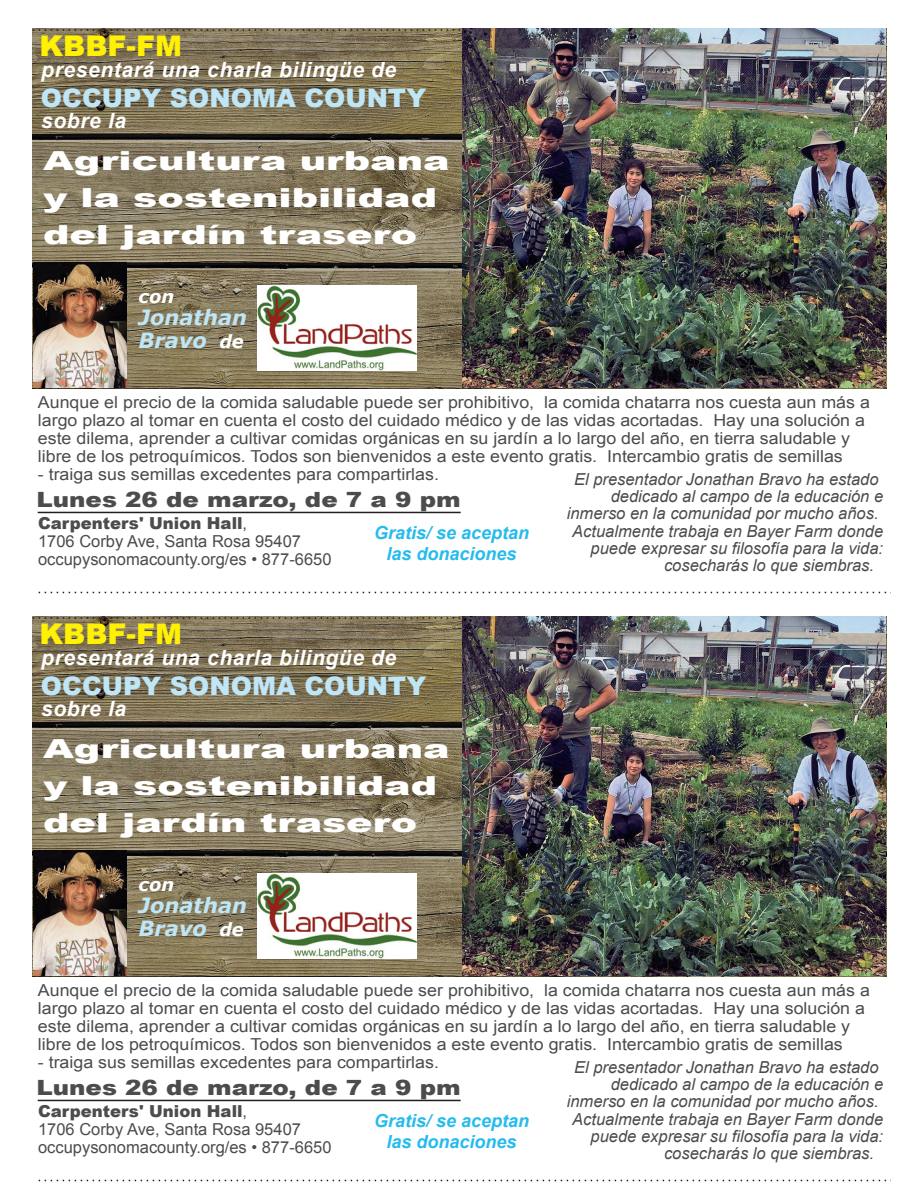
<style>
.page{position:relative;width:918px;height:1188px;background:#fff}
.page>*{position:absolute;margin:0;border:0;box-sizing:border-box;transform-origin:0 0}
.t1{font:900 28.5px "Arial";color:#fff101}
.t2{font:900 26.25px/36.8px "Arial";color:#fff;scale:1.51 1}
.t3{font:900 25.5px "Arial";color:#bee6f7}
.t4{font:italic 700 21px "Arial";letter-spacing:.03em;color:#fff}
.t5{font:900 21px "Arial";color:#4b4c4d;scale:1.17 1}
.t6{font:italic 700 21px/22.5px "Verdana";color:#bee6f7}
.t7{font:italic 700 18px/21px "Arial";color:#26bbed;text-align:center}
.t8{font:italic 700 18px "Verdana";color:#fff}
.t9{font:16.5px/18px "Arial";color:#4b4c4d;scale:1.08 1}
.t10{font:italic 16.5px "Arial";color:#4b4c4d}
.t11{font:16.5px/18px "Arial";color:#4b4c4d}
.s1{font-size:18px;color:#fff}
.s2{font-weight:900}
</style>
<div class="page">
<img style="left:33px;top:29px;width:853px;height:359px">
<svg style="left:33px;top:29px;width:430px;height:2px"></svg>
<img style="left:463px;top:28px;width:422px;height:360px">
<hr style="left:38px;top:512px;width:423px;height:1px;background:#231f20">
<svg style="left:39px;top:592px;width:852px;height:1px"></svg>
<img style="left:258px;top:285px;width:159px;height:85px">
<img style="left:34px;top:262px;width:93px;height:125px">
<img style="left:33px;top:617px;width:853px;height:359px">
<svg style="left:33px;top:617px;width:430px;height:2px"></svg>
<img style="left:463px;top:616px;width:422px;height:360px">
<hr style="left:38px;top:1100px;width:423px;height:1px;background:#231f20">
<svg style="left:39px;top:1180px;width:852px;height:1px"></svg>
<img style="left:258px;top:873px;width:159px;height:85px">
<img style="left:34px;top:850px;width:93px;height:125px">
<h1 class="t1" style="left:39px;top:25px;width:144px">KBBF-FM</h1>
<p class="t4" style="left:41px;top:58px;width:357px">presentará una charla bilingüe de</p>
<h3 class="t3" style="left:41px;top:79px;width:387px">OCCUPY SONOMA COUNTY</h3>
<p class="t4" style="left:41px;top:109px;width:86px">sobre la</p>
<h2 class="t2" style="left:43px;top:141px;width:271px">Agricultura urbana y la sostenibilidad del jardín trasero</h2>
<p class="t8" style="left:139px;top:285px;width:37px">con</p>
<p class="t6" style="left:139px;top:306px;width:110px">Jonathan<br>Bravo <span class="s1">de</span></p>
<p class="t9" style="left:38px;top:393px;width:772px">Aunque el precio de la comida saludable puede ser prohibitivo, la comida chatarra nos cuesta aun más a largo plazo al tomar en cuenta el costo del cuidado médico y de las vidas acortadas. Hay una solución a este dilema, aprender a cultivar comidas orgánicas en su jardín a lo largo del año, en tierra saludable y libre de los petroquímicos. Todos son bienvenidos a este evento gratis. Intercambio gratis de semillas</p>
<p class="t9" style="left:38px;top:465px;width:373px">- traiga sus semillas excedentes para compartirlas.</p>
<p class="t11" style="left:38px;top:514px;width:295px"><span class="s2">Carpenters' Union Hall</span>,<br>1706 Corby Ave, Santa Rosa 95407 occupysonomacounty.org/es • 877-6650</p>
<p class="t10" style="left:574px;top:470px;width:306px">El presentador Jonathan Bravo ha estado</p>
<p class="t10" style="left:611px;top:487px;width:274px">dedicado al campo de la educación e</p>
<p class="t10" style="left:567px;top:504px;width:313px">inmerso en la comunidad por mucho años.</p>
<p class="t10" style="left:572px;top:522px;width:312px">Actualmente trabaja en Bayer Farm donde</p>
<p class="t10" style="left:591px;top:539px;width:294px">puede expresar su filosofía para la vida:</p>
<p class="t10" style="left:664px;top:556px;width:212px">cosecharás lo que siembras.</p>
<p class="t5" style="left:36px;top:484px;width:364px">Lunes 26 de marzo, de 7 a 9 pm</p>
<p class="t7" style="left:374px;top:523px;width:157px">Gratis/ se aceptan las donaciones</p>
<h1 class="t1" style="left:39px;top:613px;width:144px">KBBF-FM</h1>
<p class="t4" style="left:41px;top:646px;width:357px">presentará una charla bilingüe de</p>
<h3 class="t3" style="left:41px;top:667px;width:387px">OCCUPY SONOMA COUNTY</h3>
<p class="t4" style="left:41px;top:697px;width:86px">sobre la</p>
<h2 class="t2" style="left:43px;top:729px;width:271px">Agricultura urbana y la sostenibilidad del jardín trasero</h2>
<p class="t8" style="left:139px;top:873px;width:37px">con</p>
<p class="t6" style="left:139px;top:894px;width:110px">Jonathan<br>Bravo <span class="s1">de</span></p>
<p class="t9" style="left:38px;top:981px;width:772px">Aunque el precio de la comida saludable puede ser prohibitivo, la comida chatarra nos cuesta aun más a largo plazo al tomar en cuenta el costo del cuidado médico y de las vidas acortadas. Hay una solución a este dilema, aprender a cultivar comidas orgánicas en su jardín a lo largo del año, en tierra saludable y libre de los petroquímicos. Todos son bienvenidos a este evento gratis. Intercambio gratis de semillas</p>
<p class="t9" style="left:38px;top:1053px;width:373px">- traiga sus semillas excedentes para compartirlas.</p>
<p class="t11" style="left:38px;top:1102px;width:295px"><span class="s2">Carpenters' Union Hall</span>,<br>1706 Corby Ave, Santa Rosa 95407 occupysonomacounty.org/es • 877-6650</p>
<p class="t10" style="left:574px;top:1058px;width:306px">El presentador Jonathan Bravo ha estado</p>
<p class="t10" style="left:611px;top:1075px;width:274px">dedicado al campo de la educación e</p>
<p class="t10" style="left:567px;top:1092px;width:313px">inmerso en la comunidad por mucho años.</p>
<p class="t10" style="left:572px;top:1110px;width:312px">Actualmente trabaja en Bayer Farm donde</p>
<p class="t10" style="left:591px;top:1127px;width:294px">puede expresar su filosofía para la vida:</p>
<p class="t10" style="left:664px;top:1144px;width:212px">cosecharás lo que siembras.</p>
<p class="t5" style="left:36px;top:1072px;width:364px">Lunes 26 de marzo, de 7 a 9 pm</p>
<p class="t7" style="left:374px;top:1111px;width:157px">Gratis/ se aceptan las donaciones</p>
</div>
